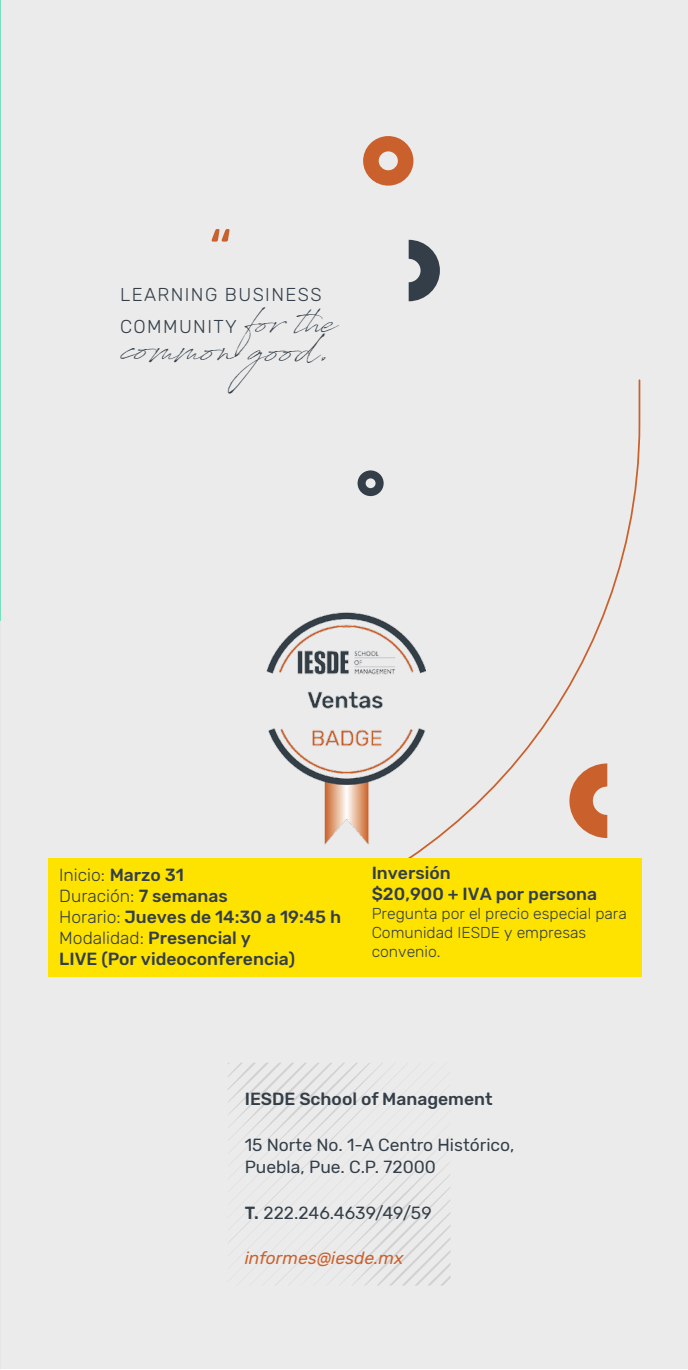
<style>
.page{position:relative;width:688px;height:1370px;background:#fff}
.page>*{position:absolute;margin:0;border:0;box-sizing:border-box;transform-origin:0 0}
.t1{font:300 74.73px "Rubik";color:#ca602c}
.t2{font:42.7px "Antro Vectra";color:#333e48}
.t3{font:300 18.55px/31.3px "Rubik";letter-spacing:.075em;color:#333e48}
.t4{font:500 17.5px/21px "Rubik";color:#333e48}
.t5{font:17.5px/22.8px "Rubik";color:#333e48}
.t6{font:italic 17.5px "Rubik";color:#ca602c}
.t7{font:300 15.75px/18.9px "Rubik";color:#333e48}
.s1{font-family:"Antro Vectra";font-weight:400;font-size:37.45px}
.s2{font-weight:300}
.s3{font-weight:500}
</style>
<div class="page">
<div style="left:0;top:0;width:688px;height:1368px;background:#ebebeb"></div>
<hr style="left:0;top:0;width:1px;height:620px;background:#77e0c1">
<svg style="left:228px;top:1063px;width:222px;height:222px"></svg>
<svg style="left:324px;top:379px;width:317px;height:478px"></svg>
<svg style="left:409px;top:240px;width:31px;height:61px"></svg>
<svg style="left:363px;top:136px;width:51px;height:50px"></svg>
<svg style="left:357px;top:470px;width:27px;height:26px"></svg>
<div style="left:48px;top:857px;width:594px;height:119px;background:#fee300"></div>
<img style="left:266px;top:611px;width:159px;height:233px">
<h1 class="t1" style="left:207px;top:214px;width:28px">“</h1>
<p class="t3" style="left:120px;top:279px;width:216px">LEARNING BUSINESS<br>COMMUNITY <span class="s1">for the</span></p>
<h2 class="t2" style="left:122px;top:318px;width:211px;rotate:1deg">common good.</h2>
<p class="t4" style="left:59px;top:865px;width:283px"><span class="s2">Inicio:</span> Marzo 31<br><span class="s2">Duración:</span> 7 semanas<br><span class="s2">Horario:</span> Jueves de 14:30 a 19:45 h<br><span class="s2">Modalidad:</span> Presencial y<br>LIVE (Por videoconferencia)</p>
<p class="t4" style="left:372px;top:862px;width:227px">Inversión<br>$20,900 + IVA por persona</p>
<p class="t7" style="left:372px;top:904px;width:257px">Pregunta por el precio especial para<br>Comunidad IESDE y empresas convenio.</p>
<p class="t4" style="left:245px;top:1088px;width:249px">IESDE School of Management</p>
<p class="t5" style="left:245px;top:1133px;width:271px">15 Norte No. 1-A Centro Histórico,<br>Puebla, Pue. C.P. 72000</p>
<p class="t5" style="left:245px;top:1201px;width:188px"><span class="s3">T.</span> 222.246.4639/49/59</p>
<p class="t6" style="left:245px;top:1248px;width:160px">informes@iesde.mx</p>
</div>
